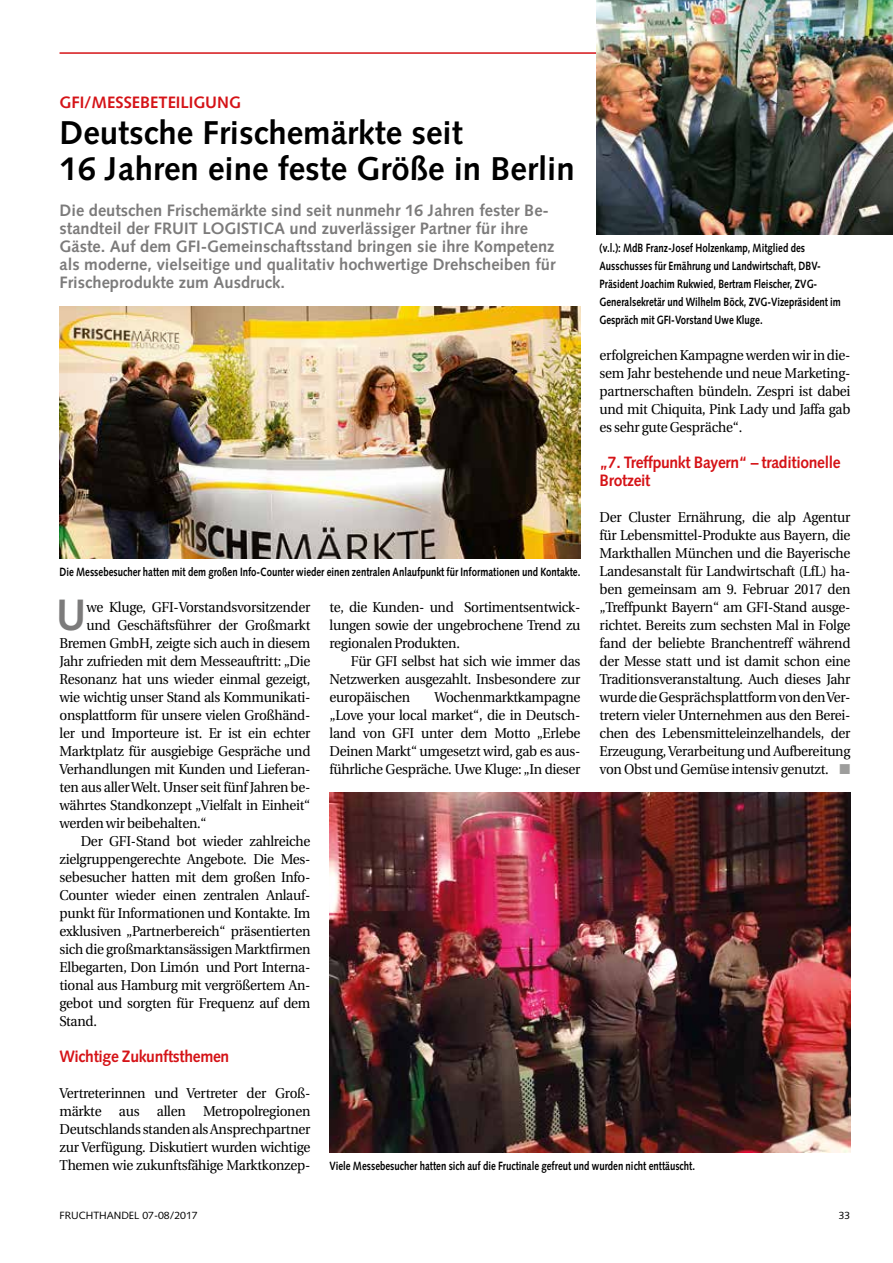
<style>
.page{position:relative;width:893px;height:1263px;background:#fff}
.page>*{position:absolute;margin:0;border:0;box-sizing:border-box;transform-origin:0 0}
.t1{font:700 43.95px "Syntax LT";color:#7c7b7b;scale:.95 1}
.t2{font:700 33px/36px "Syntax LT";color:#000}
.t3{font:700 16.5px/18px "Syntax LT";color:#7c7b7b}
.t4{font:700 16.5px/18px "Syntax LT";letter-spacing:-.02em;color:#d51317;scale:.95 1}
.t5{font:700 16.5px "Syntax LT";color:#d51317}
.t6{font:14.25px/18px "Utopia";letter-spacing:-.02em;color:#000;text-align:justify;scale:.95 1}
.t7{font:700 12px/18px "Syntax LT";color:#000;scale:.8 1}
.t8{font:10.5px "Syntax LT";color:#000}
.s1{color:#9d9d9c}
</style>
<div class="page">
<hr style="left:60px;top:52px;width:563px;height:2px;background:#d51317">
<img style="left:60px;top:306px;width:520px;height:252px">
<img style="left:596px;top:0;width:297px;height:234px">
<img style="left:330px;top:792px;width:520px;height:360px">
<p class="t5" style="left:60px;top:93px;width:183px">GFI/MESSEBETEILIGUNG</p>
<h2 class="t2" style="left:60px;top:115px;width:517px">Deutsche Frischemärkte seit<br>16 Jahren eine feste Größe in Berlin</h2>
<p class="t3" style="left:60px;top:201px;width:497px">Die deutschen Frischemärkte sind seit nunmehr 16 Jahren fester Be&shy;standteil der FRUIT LOGISTICA und zuverlässiger Partner für ihre Gäste. Auf dem GFI-Gemeinschaftsstand bringen sie ihre Kompetenz als moderne, vielseitige und qualitativ hochwertige Drehscheiben für Frischeprodukte zum Ausdruck.</p>
<p class="t7" style="left:600px;top:239px;width:303px">(v.l.): MdB Franz-Josef Holzenkamp, Mitglied des Ausschusses für Ernährung und Landwirtschaft, DBV-Präsident Joachim Rukwied, Bertram Fleischer, ZVG-Generalsekretär und Wilhelm Böck, ZVG-Vizepräsident im Gespräch mit GFI-Vorstand Uwe Kluge.</p>
<p class="t6" style="left:600px;top:346px;width:266px">erfolgreichen Kampagne werden wir in die&shy;sem Jahr bestehende und neue Marketing&shy;partnerschaften bündeln. Zespri ist dabei und mit Chiquita, Pink Lady und Jaffa gab es sehr gute Gespräche“.</p>
<p class="t4" style="left:600px;top:453px;width:255px">„7. Treffpunkt Bayern“ – traditionelle<br>Brotzeit</p>
<p class="t6" style="left:600px;top:508px;width:266px">Der Cluster Ernährung, die alp Agentur für Lebensmittel-Produkte aus Bayern, die Markthallen München und die Bayerische Landesanstalt für Landwirtschaft (LfL) ha&shy;ben gemeinsam am 9. Februar 2017 den „Treffpunkt Bayern“ am GFI-Stand ausge&shy;richtet. Bereits zum sechsten Mal in Folge fand der beliebte Branchentreff während der Messe statt und ist damit schon eine Traditionsveranstaltung. Auch dieses Jahr wurde die Gesprächsplattform von den Ver&shy;tretern vieler Unternehmen aus den Berei&shy;chen des Lebensmitteleinzelhandels, der Erzeugung, Verarbeitung und Aufbereitung von Obst und Gemüse intensiv genutzt. <span class="s1">■</span></p>
<p class="t7" style="left:60px;top:563px;width:653px">Die Messebesucher hatten mit dem großen Info-Counter wieder einen zentralen Anlaufpunkt für Informationen und Kontakte.</p>
<h1 class="t1" style="left:56px;top:590px;width:33px">U</h1>
<p class="t6" style="left:86px;top:598px;width:237px">we Kluge, GFI-Vorstandsvorsitzender</p>
<p class="t6" style="left:330px;top:598px;width:266px">te, die Kunden- und Sortimentsentwick&shy;lungen sowie der ungebrochene Trend zu regionalen Produkten.</p>
<p class="t6" style="left:330px;top:652px;width:266px;text-indent:21px">Für GFI selbst hat sich wie immer das Netzwerken ausgezahlt. Insbesondere zur europäischen</p>
<p class="t6" style="left:86px;top:616px;width:237px">und Geschäftsführer der Großmarkt</p>
<p class="t6" style="left:60px;top:634px;width:266px">Bremen GmbH, zeigte sich auch in diesem</p>
<p class="t6" style="left:60px;top:652px;width:266px">Jahr zufrieden mit dem Messeauftritt: „Die</p>
<p class="t6" style="left:60px;top:670px;width:266px">Resonanz hat uns wieder einmal gezeigt,</p>
<p class="t6" style="left:60px;top:688px;width:266px">wie wichtig unser Stand als Kommunikati-</p>
<p class="t6" style="left:60px;top:706px;width:266px">onsplattform für unsere vielen Großhänd-</p>
<p class="t6" style="left:60px;top:724px;width:266px">ler und Importeure ist. Er ist ein echter</p>
<p class="t6" style="left:60px;top:742px;width:266px">Marktplatz für ausgiebige Gespräche und</p>
<p class="t6" style="left:60px;top:760px;width:266px">Verhandlungen mit Kunden und Lieferan-</p>
<p class="t6" style="left:60px;top:778px;width:266px">ten aus aller Welt. Unser seit fünf Jahren be-</p>
<p class="t6" style="left:60px;top:796px;width:266px">währtes Standkonzept „Vielfalt in Einheit“</p>
<p class="t6" style="left:60px;top:814px;width:156px">werden wir beibehalten.“</p>
<p class="t6" style="left:81px;top:832px;width:243px">Der GFI-Stand bot wieder zahlreiche</p>
<p class="t6" style="left:60px;top:850px;width:266px">zielgruppengerechte Angebote. Die Mes-</p>
<p class="t6" style="left:60px;top:868px;width:266px">sebesucher hatten mit dem großen Info-</p>
<p class="t6" style="left:60px;top:886px;width:266px">Counter wieder einen zentralen Anlauf-</p>
<p class="t6" style="left:60px;top:904px;width:266px">punkt für Informationen und Kontakte. Im</p>
<p class="t6" style="left:60px;top:922px;width:266px">exklusiven „Partnerbereich“ präsentierten</p>
<p class="t6" style="left:60px;top:940px;width:266px">sich die großmarktansässigen Marktfirmen</p>
<p class="t6" style="left:60px;top:958px;width:266px">Elbegarten, Don Limón und Port Interna-</p>
<p class="t6" style="left:60px;top:976px;width:266px">tional aus Hamburg mit vergrößertem An-</p>
<p class="t6" style="left:60px;top:994px;width:266px">gebot und sorgten für Frequenz auf dem</p>
<p class="t6" style="left:60px;top:1012px;width:41px">Stand.</p>
<p class="t4" style="left:60px;top:1047px;width:180px">Wichtige Zukunftsthemen</p>
<p class="t6" style="left:60px;top:1084px;width:266px">Vertreterinnen und Vertreter der Groß&shy;märkte aus allen Metropolregionen Deutschlands standen als Ansprechpartner zur Verfügung. Diskutiert wurden wichtige Themen wie zukunftsfähige Marktkonzep-</p>
<p class="t6" style="left:330px;top:688px;width:266px;text-indent:105px">Wochenmarktkampagne „Love your local market“, die in Deutsch&shy;land von GFI unter dem Motto „Erlebe Deinen Markt“ umgesetzt wird, gab es aus&shy;führliche Gespräche. Uwe Kluge: „In dieser</p>
<p class="t7" style="left:330px;top:1157px;width:458px">Viele Messebesucher hatten sich auf die Fructinale gefreut und wurden nicht enttäuscht.</p>
<p class="t8" style="left:60px;top:1209px;width:140px">FRUCHTHANDEL 07-08/2017</p>
<p class="t8" style="left:839px;top:1209px;width:13px">33</p>
</div>
